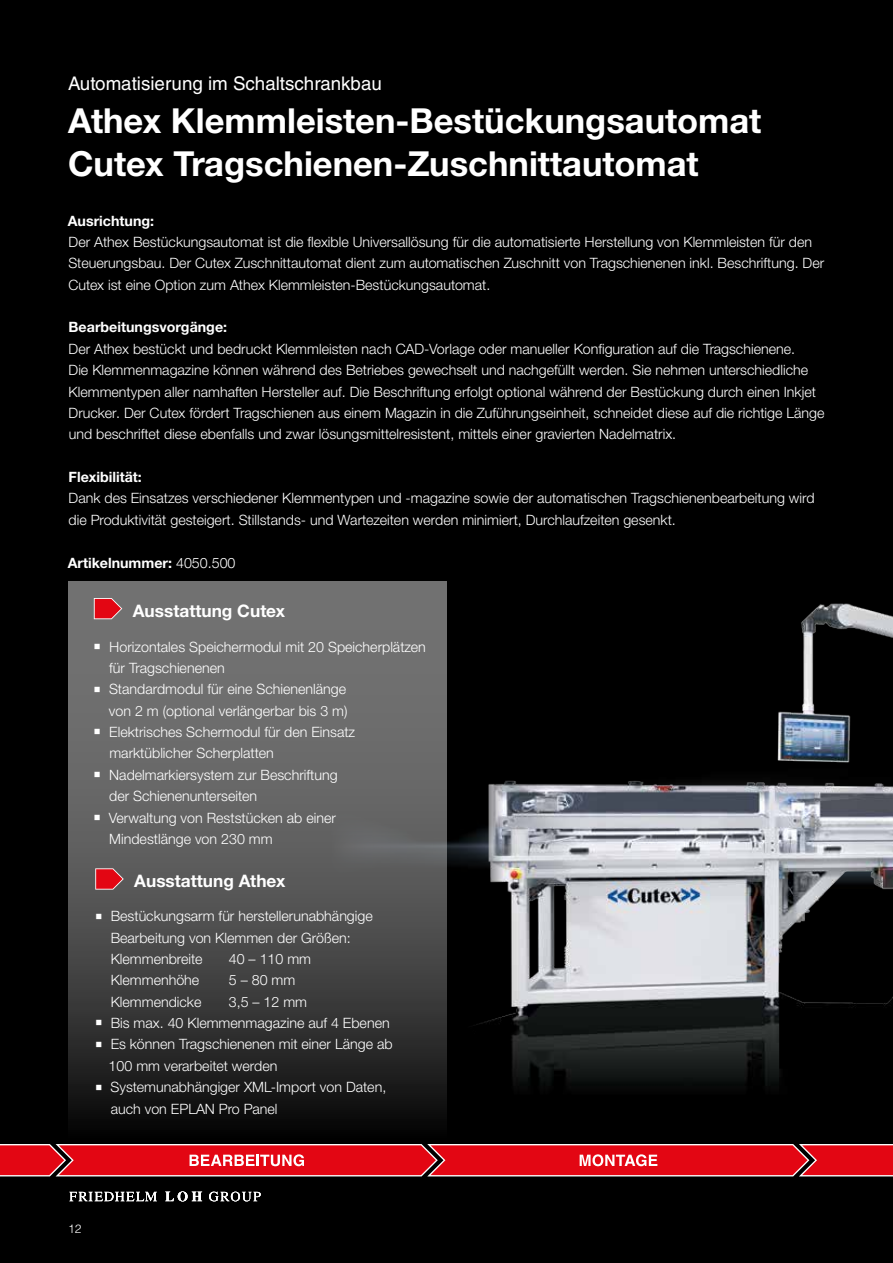
<style>
.page{position:relative;width:893px;height:1263px;background:#000}
.page>*{position:absolute;margin:0;border:0;box-sizing:border-box;transform-origin:0 0}
.t1{font:700 34.5px/42.8px "Neue Helvetica For Rittal";color:#fff}
.t2{font:18.75px "Helvetica LT Std";color:#fff}
.t3{font:700 17.25px "Neue Helvetica For Rittal";color:#fff}
.t4{font:300 14.25px/21.3px "Neue Helvetica For Rittal";color:#fff}
.t5{font:700 14.25px "Neue Helvetica For Rittal";color:#fff}
.t6{font:300 12px "Helvetica LT Std";color:#fff}
.s1{font-weight:300}
</style>
<div class="page">
<img style="left:451px;top:603px;width:442px;height:485px">
<svg style="left:69px;top:1191px;width:192px;height:10px"></svg>
<svg style="left:0;top:1144px;width:893px;height:32px;background:#e1232e"></svg>
<svg style="left:68px;top:581px;width:378px;height:538px;background:#535353"></svg>
<svg style="left:94px;top:598px;width:28px;height:21px"></svg>
<svg style="left:95px;top:868px;width:29px;height:22px"></svg>
<svg style="left:95px;top:644px;width:5px;height:5px"></svg>
<svg style="left:95px;top:686px;width:5px;height:6px"></svg>
<svg style="left:95px;top:729px;width:5px;height:6px"></svg>
<svg style="left:95px;top:772px;width:5px;height:5px"></svg>
<svg style="left:95px;top:815px;width:5px;height:5px"></svg>
<svg style="left:96px;top:913px;width:5px;height:6px"></svg>
<svg style="left:96px;top:1020px;width:5px;height:5px"></svg>
<svg style="left:96px;top:1042px;width:5px;height:5px"></svg>
<svg style="left:96px;top:1084px;width:5px;height:6px"></svg>
<h2 class="t2" style="left:68px;top:73px;width:315px">Automatisierung im Schaltschrankbau</h2>
<h1 class="t1" style="left:68px;top:100px;width:695px">Athex Klemmleisten-Bestückungsautomat<br>Cutex Tragschienen-Zuschnittautomat</h1>
<p class="t5" style="left:68px;top:212px;width:88px">Ausrichtung:</p>
<p class="t4" style="left:68px;top:231px;width:757px">Der Athex Bestückungsautomat ist die flexible Universallösung für die automatisierte Herstellung von Klemmleisten für den<br>Steuerungsbau. Der Cutex Zuschnittautomat dient zum automatischen Zuschnitt von Tragschienenen inkl. Beschriftung. Der<br>Cutex ist eine Option zum Athex Klemmleisten-Bestückungsautomat.</p>
<p class="t5" style="left:69px;top:319px;width:160px">Bearbeitungsvorgänge:</p>
<p class="t4" style="left:69px;top:338px;width:757px">Der Athex bestückt und bedruckt Klemmleisten nach CAD-Vorlage oder manueller Konfiguration auf die Tragschienene.<br>Die Klemmenmagazine können während des Betriebes gewechselt und nachgefüllt werden. Sie nehmen unterschiedliche Klemmentypen aller namhaften Hersteller auf. Die Beschriftung erfolgt optional während der Bestückung durch einen Inkjet Drucker. Der Cutex fördert Tragschienen aus einem Magazin in die Zuführungseinheit, schneidet diese auf die richtige Länge und beschriftet diese ebenfalls und zwar lösungsmittelresistent, mittels einer gravierten Nadelmatrix.</p>
<p class="t5" style="left:69px;top:468px;width:75px">Flexibilität:</p>
<p class="t4" style="left:69px;top:488px;width:748px">Dank des Einsatzes verschiedener Klemmentypen und -magazine sowie der automatischen Tragschienenbearbeitung wird die Produktivität gesteigert. Stillstands- und Wartezeiten werden minimiert, Durchlaufzeiten gesenkt.</p>
<p class="t5" style="left:68px;top:554px;width:169px">Artikelnummer: <span class="s1">4050.500</span></p>
<p class="t3" style="left:133px;top:600px;width:154px">Ausstattung Cutex</p>
<p class="t4" style="left:109px;top:636px;width:319px">Horizontales Speichermodul mit 20 Speicherplätzen für Tragschienenen<br>Standardmodul für eine Schienenlänge<br>von 2 m (optional verlängerbar bis 3 m)<br>Elektrisches Schermodul für den Einsatz marktüblicher Scherplatten<br>Nadelmarkiersystem zur Beschriftung<br>der Schienenunterseiten<br>Verwaltung von Reststücken ab einer<br>Mindestlänge von 230 mm</p>
<p class="t3" style="left:134px;top:870px;width:153px">Ausstattung Athex</p>
<p class="t4" style="left:111px;top:905px;width:264px">Bestückungsarm für herstellerunabhängige<br>Bearbeitung von Klemmen der Größen:<br>Klemmenbreite</p>
<p class="t4" style="left:229px;top:948px;width:84px">40 – 110 mm</p>
<p class="t4" style="left:111px;top:969px;width:90px">Klemmenhöhe</p>
<p class="t4" style="left:229px;top:969px;width:68px">5 – 80 mm</p>
<p class="t4" style="left:111px;top:991px;width:92px">Klemmendicke</p>
<p class="t4" style="left:109px;top:991px;width:285px;text-indent:120px">3,5 – 12 mm<br>Bis max. 40 Klemmenmagazine auf 4 Ebenen<br>Es können Tragschienenen mit einer Länge ab<br>100 mm verarbeitet werden<br>Systemunabhängiger XML-Import von Daten, auch von EPLAN Pro Panel</p>
<p class="t6" style="left:68px;top:1221px;width:15px">12</p>
</div>
